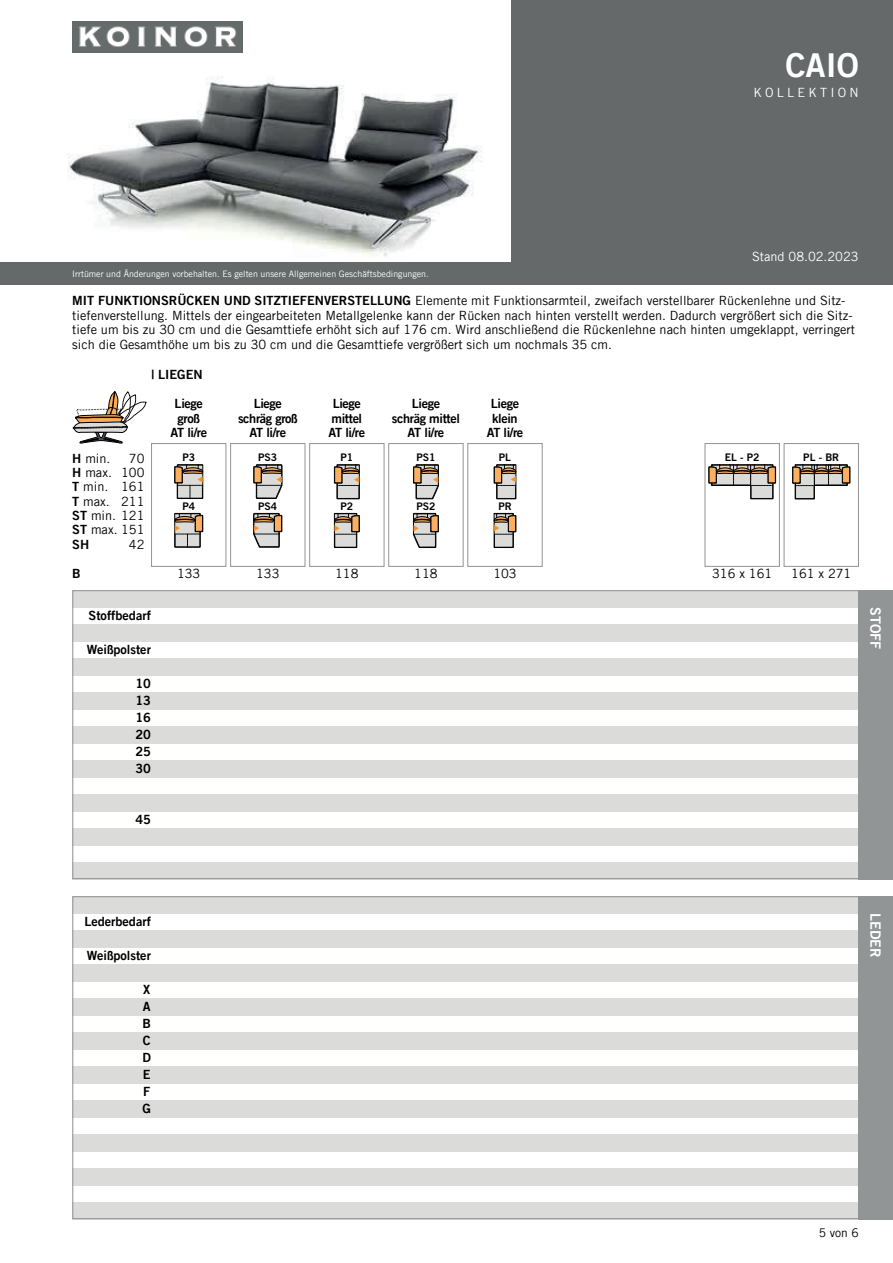
<style>
.page{position:relative;width:893px;height:1263px;background:#fff}
.page>*{position:absolute;margin:0;border:0;box-sizing:border-box;transform-origin:0 0}
.t1{font:33px "Trade Gothic LT Bold Two";color:#fff}
.t2{font:14.25px "Trade Gothic LT Bold Two";color:#fff}
.t3{font:12.75px/14.4px "Trade Gothic LT";color:#000001;text-align:justify}
.t4{font:12.75px/17px "Trade Gothic LT Bold Two";letter-spacing:-.03em;color:#000001;text-align:center}
.t5{font:12.75px "Trade Gothic LT Bold Two";color:#000001}
.t6{font:12.75px "Trade Gothic LT";color:#fff}
.t7{font:12.75px "Trade Gothic LT";letter-spacing:.25em;color:#fff}
.t8{font:12px "Trade Gothic LT";color:#000001}
.t9{font:10.5px "Trade Gothic LT Bold Two";color:#000001}
.t10{font:8.85px "Trade Gothic LT";color:#fff}
.s1{font-family:"Trade Gothic LT Bold Two"}
</style>
<div class="page">
<div style="left:0;top:0;width:893px;height:285px;background:#656969"></div>
<svg style="left:72px;top:590px;width:821px;height:630px"></svg>
<div style="left:859px;top:590px;width:34px;height:289px;background:#929595"></div>
<div style="left:859px;top:896px;width:34px;height:323px;background:#929595"></div>
<img style="left:0;top:0;width:510px;height:262px">
<img style="left:72px;top:21px;width:170px;height:31px">
<svg style="left:72px;top:391px;width:74px;height:52px"></svg>
<div style="left:784px;top:443px;width:75px;height:124px;border:1px solid #929595"></div>
<svg style="left:792px;top:465px;width:58px;height:34px"></svg>
<div style="left:705px;top:443px;width:74px;height:124px;border:1px solid #929595"></div>
<svg style="left:708px;top:465px;width:68px;height:34px"></svg>
<div style="left:468px;top:443px;width:74px;height:124px;border:1px solid #929595"></div>
<svg style="left:494px;top:513px;width:22px;height:35px"></svg>
<svg style="left:494px;top:465px;width:22px;height:34px"></svg>
<div style="left:388px;top:443px;width:75px;height:124px;border:1px solid #929595"></div>
<svg style="left:413px;top:513px;width:26px;height:35px"></svg>
<svg style="left:413px;top:464px;width:26px;height:35px"></svg>
<div style="left:309px;top:443px;width:75px;height:124px;border:1px solid #929595"></div>
<svg style="left:334px;top:513px;width:26px;height:35px"></svg>
<svg style="left:334px;top:465px;width:26px;height:34px"></svg>
<div style="left:230px;top:443px;width:75px;height:124px;border:1px solid #929595"></div>
<svg style="left:253px;top:513px;width:29px;height:35px"></svg>
<svg style="left:253px;top:464px;width:29px;height:35px"></svg>
<div style="left:151px;top:443px;width:75px;height:124px;border:1px solid #929595"></div>
<svg style="left:174px;top:513px;width:29px;height:35px"></svg>
<svg style="left:174px;top:465px;width:29px;height:34px"></svg>
<h1 class="t1" style="left:785px;top:45px;width:75px">CAIO</h1>
<p class="t7" style="left:753px;top:84px;width:107px">KOLLEKTION</p>
<p class="t6" style="left:752px;top:249px;width:108px">Stand 08.02.2023</p>
<p class="t10" style="left:72px;top:268px;width:358px">Irrtümer und Änderungen vorbehalten. Es gelten unsere Allgemeinen Geschäftsbedingungen.</p>
<p class="t3" style="left:72px;top:293px;width:784px;text-align:left"><span class="s1">MIT FUNKTIONSRÜCKEN UND SITZTIEFENVERSTELLUNG</span> Elemente mit Funktionsarmteil, zweifach verstellbarer Rückenlehne und Sitz&shy;tiefenverstellung. Mittels der eingearbeiteten Metallgelenke kann der Rücken nach hinten verstellt werden. Dadurch vergrößert sich die Sitz&shy;tiefe um bis zu 30 cm und die Gesamttiefe erhöht sich auf 176 cm. Wird anschließend die Rückenlehne nach hinten umgeklappt, verringert sich die Gesamthöhe um bis zu 30 cm und die Gesamttiefe vergrößert sich um nochmals 35 cm.</p>
<p class="t3" style="left:72px;top:451px;width:74px;text-indent:57px">70<br><span class="s1">H</span> max. 100<br><span class="s1">T</span> min. 161<br><span class="s1">T</span> max. 211<br><span class="s1">ST</span> min. 121<br><span class="s1">ST</span> max. 151</p>
<p class="t4" style="left:72px;top:536px;width:18px">SH</p>
<p class="t3" style="left:129px;top:537px;width:17px">42</p>
<p class="t4" style="left:72px;top:564px;width:10px">B</p>
<p class="t3" style="left:72px;top:451px;width:40px"><span class="s1">H</span> min.</p>
<p class="t4" style="left:151px;top:366px;width:53px">| LIEGEN</p>
<p class="t4" style="left:170px;top:396px;width:38px;line-height:14.7px">Liege groß<br>AT li/re</p>
<p class="t4" style="left:238px;top:396px;width:61px;line-height:14.7px">Liege schräg groß<br>AT li/re</p>
<p class="t4" style="left:329px;top:396px;width:38px;line-height:14.7px">Liege mittel<br>AT li/re</p>
<p class="t4" style="left:392px;top:396px;width:69px;line-height:14.7px">Liege<br>schräg mittel<br>AT li/re</p>
<p class="t4" style="left:487px;top:396px;width:38px;line-height:14.7px">Liege klein<br>AT li/re</p>
<p class="t9" style="left:182px;top:451px;width:14px">P3</p>
<p class="t9" style="left:258px;top:451px;width:21px">PS3</p>
<p class="t9" style="left:340px;top:451px;width:14px">P1</p>
<p class="t9" style="left:416px;top:451px;width:21px">PS1</p>
<p class="t9" style="left:499px;top:451px;width:14px">PL</p>
<p class="t9" style="left:725px;top:451px;width:36px">EL - P2</p>
<p class="t9" style="left:803px;top:451px;width:37px">PL - BR</p>
<p class="t9" style="left:182px;top:500px;width:14px">P4</p>
<p class="t9" style="left:258px;top:500px;width:21px">PS4</p>
<p class="t9" style="left:340px;top:500px;width:14px">P2</p>
<p class="t9" style="left:416px;top:500px;width:21px">PS2</p>
<p class="t9" style="left:498px;top:500px;width:15px">PR</p>
<p class="t3" style="left:177px;top:566px;width:25px">133</p>
<p class="t3" style="left:256px;top:566px;width:25px">133</p>
<p class="t3" style="left:335px;top:566px;width:25px">118</p>
<p class="t3" style="left:414px;top:566px;width:25px">118</p>
<p class="t3" style="left:493px;top:566px;width:25px">103</p>
<p class="t3" style="left:712px;top:566px;width:62px">316 x 161</p>
<p class="t3" style="left:791px;top:566px;width:62px">161 x 271</p>
<p class="t5" style="left:89px;top:608px;width:64px">Stoffbedarf</p>
<p class="t5" style="left:87px;top:642px;width:65px">Weißpolster</p>
<p class="t4" style="left:135px;top:675px;width:17px;text-align:justify">10<br>13<br>16<br>20<br>25<br>30</p>
<p class="t2" style="left:884px;top:607px;width:43px;rotate:90deg">STOFF</p>
<p class="t4" style="left:135px;top:811px;width:17px">45</p>
<p class="t5" style="left:84px;top:913px;width:68px">Lederbedarf</p>
<p class="t5" style="left:87px;top:947px;width:65px">Weißpolster</p>
<p class="t4" style="left:142px;top:981px;width:10px;text-align:justify">X A B C D E F G</p>
<p class="t2" style="left:884px;top:913px;width:46px;rotate:90deg">LEDER</p>
<p class="t8" style="left:819px;top:1226px;width:41px">5 von 6</p>
</div>
